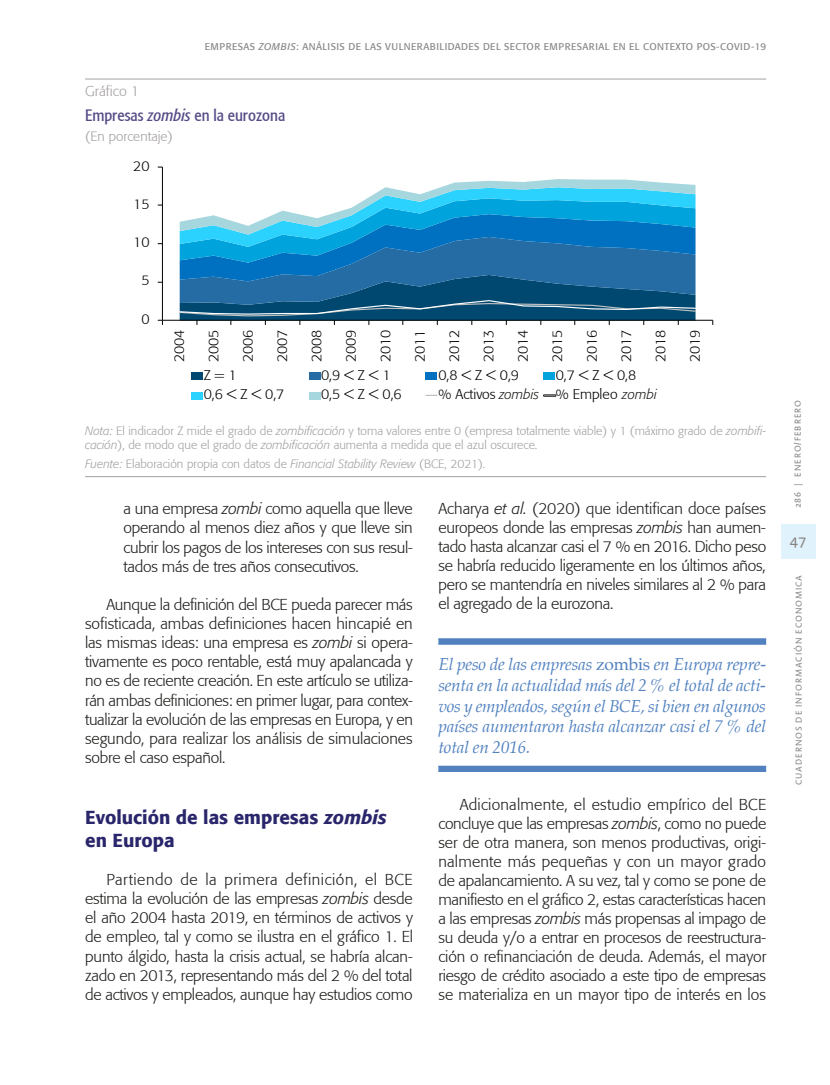
<style>
.page{position:relative;width:830px;height:1085px;background:#fff}
.page>*{position:absolute;margin:0;border:0;box-sizing:border-box;transform-origin:0 0}
.t1{font:500 18.75px/22.8px "Formata";color:#2a266c}
.t2{font:italic 17.25px/20.7px "Palatino";letter-spacing:-.015em;color:#5181bf;text-align:justify}
.t3{font:condensed 16.5px "Formata";color:#564b87}
.t4{font:300 15.75px/19.2px "Formata";letter-spacing:-.015em;color:#1d1d1b;text-align:justify}
.t5{font:15px "Linotype Aroma";color:#878483}
.t6{font:300 14.25px "Formata";color:#a4a09f}
.t7{font:300 13.95px "Formata";color:#000}
.t8{font:300 13.5px "Formata";color:#a4a09f}
.t9{font:italic 300 13.5px "Formata";color:#1d1d1b}
.t10{font:300 12px/14.4px "Formata";color:#a4a09f}
.t11{font:9.75px "Formata";letter-spacing:.04em;color:#878787}
.t12{font:9px "Linotype Aroma";letter-spacing:.1em;color:#878787}
.s1{font-style:italic}
.s2{font-style:italic;font-size:13.5px;color:#1d1d1b}
.s3{font-style:normal}
</style>
<div class="page">
<div style="left:780px;top:524px;width:34px;height:34px;background:#e0f2fb"></div>
<div style="left:438px;top:638px;width:327px;height:6px;background:#5181bf"></div>
<div style="left:438px;top:765px;width:327px;height:6px;background:#5181bf"></div>
<hr style="left:85px;top:79px;width:680px;height:1px;background:#a4a09f">
<hr style="left:85px;top:476px;width:680px;height:1px;background:#a4a09f">
<hr style="left:162px;top:167px;width:1px;height:153px;background:#000">
<hr style="left:162px;top:320px;width:550px;height:1px;background:#000">
<svg style="left:158px;top:320px;width:5px;height:5px"></svg>
<svg style="left:178px;top:179px;width:518px;height:146px;background:#3e91bc"></svg>
<div style="left:191px;top:372px;width:11px;height:7px;background:#004870"></div>
<div style="left:309px;top:372px;width:11px;height:7px;background:#246ca3"></div>
<div style="left:425px;top:372px;width:12px;height:7px;background:#0070c0"></div>
<div style="left:543px;top:372px;width:11px;height:7px;background:#00a3db"></div>
<div style="left:191px;top:392px;width:11px;height:7px;background:#2bd2fd"></div>
<div style="left:309px;top:392px;width:11px;height:7px;background:#a7d7de"></div>
<svg style="left:425px;top:395px;width:12px;height:1px"></svg>
<svg style="left:543px;top:394px;width:12px;height:2px"></svg>
<p class="t11" style="left:205px;top:40px;width:28px">EMPRESAS</p>
<p class="t11" style="left:258px;top:40px;width:74px"><span class="s1">ZOMBIS</span>: ANÁLISIS</p>
<p class="t11" style="left:348px;top:40px;width:62px">DE LAS VULNERABI</p>
<p class="t11" style="left:439px;top:40px;width:12px">LIDADES</p>
<p class="t11" style="left:483px;top:40px;width:29px">DE L SECTOR</p>
<p class="t11" style="left:543px;top:40px;width:28px">EMPRESARIA</p>
<p class="t11" style="left:604px;top:40px;width:46px">L EN EL CONTE</p>
<p class="t11" style="left:675px;top:40px;width:52px">XTO POS-COVID</p>
<p class="t11" style="left:750px;top:40px;width:16px">-19</p>
<p class="t6" style="left:85px;top:83px;width:56px">Gráfico 1</p>
<p class="t3" style="left:85px;top:105px;width:201px">Empresas <span class="s1">zombis</span> en la eurozona</p>
<p class="t8" style="left:85px;top:128px;width:89px">(En porcentaje)</p>
<p class="t7" style="left:133px;top:158px;width:18px">20</p>
<p class="t7" style="left:133px;top:196px;width:18px">15</p>
<p class="t7" style="left:133px;top:234px;width:18px">10</p>
<p class="t7" style="left:141px;top:272px;width:10px">5</p>
<p class="t7" style="left:141px;top:311px;width:10px">0</p>
<p class="t7" style="left:171px;top:362px;width:34px;rotate:-90deg">2004</p>
<p class="t7" style="left:205px;top:362px;width:34px;rotate:-90deg">2005</p>
<p class="t7" style="left:239px;top:362px;width:34px;rotate:-90deg">2006</p>
<p class="t7" style="left:274px;top:362px;width:34px;rotate:-90deg">2007</p>
<p class="t7" style="left:308px;top:362px;width:34px;rotate:-90deg">2008</p>
<p class="t7" style="left:343px;top:362px;width:34px;rotate:-90deg">2009</p>
<p class="t7" style="left:377px;top:362px;width:34px;rotate:-90deg">2010</p>
<p class="t7" style="left:411px;top:362px;width:34px;rotate:-90deg">2011</p>
<p class="t7" style="left:446px;top:362px;width:34px;rotate:-90deg">2012</p>
<p class="t7" style="left:480px;top:362px;width:34px;rotate:-90deg">2013</p>
<p class="t7" style="left:514px;top:362px;width:34px;rotate:-90deg">2014</p>
<p class="t7" style="left:549px;top:362px;width:34px;rotate:-90deg">2015</p>
<p class="t7" style="left:583px;top:362px;width:34px;rotate:-90deg">2016</p>
<p class="t7" style="left:617px;top:362px;width:34px;rotate:-90deg">2017</p>
<p class="t7" style="left:652px;top:362px;width:34px;rotate:-90deg">2018</p>
<p class="t7" style="left:686px;top:362px;width:34px;rotate:-90deg">2019</p>
<p class="t7" style="left:204px;top:366px;width:34px">Z = 1</p>
<p class="t7" style="left:321px;top:366px;width:71px">0,9 &lt; Z &lt; 1</p>
<p class="t7" style="left:438px;top:366px;width:82px">0,8 &lt; Z &lt; 0,9</p>
<p class="t7" style="left:555px;top:366px;width:82px">0,7 &lt; Z &lt; 0,8</p>
<p class="t7" style="left:204px;top:386px;width:82px">0,6 &lt; Z &lt; 0,7</p>
<p class="t7" style="left:321px;top:386px;width:82px">0,5 &lt; Z &lt; 0,6</p>
<p class="t7" style="left:438px;top:386px;width:105px">% Activos zombis</p>
<p class="t7" style="left:499px;top:386px;width:160px"><span class="s2">zombis</span> % Empleo zombi</p>
<p class="t9" style="left:622px;top:386px;width:36px">zombi</p>
<p class="t10" style="left:85px;top:423px;width:682px"><span class="s1">Nota:</span> El indicador Z mide el grado de <span class="s1">zombificación</span> y toma valores entre 0 (empresa totalmente viable) y 1 (máximo grado de <span class="s1">zombifi&shy;cación</span>), de modo que el grado de <span class="s1">zombificación</span> aumenta a medida que el azul oscurece.</p>
<p class="t10" style="left:85px;top:456px;width:401px"><span class="s1">Fuente:</span> Elaboración propia con datos de <span class="s1">Financial Stability Review</span> (BCE, 2021).</p>
<p class="t4" style="left:123px;top:499px;width:291px">a una empresa <span class="s1">zombi</span> como aquella que lleve operando al menos diez años y que lleve sin cubrir los pagos de los intereses con sus resul&shy;tados más de tres años consecutivos.</p>
<p class="t4" style="left:85px;top:594px;width:329px;text-indent:21px">Aunque la definición del BCE pueda parecer más sofisticada, ambas definiciones hacen hincapié en las mismas ideas: una empresa es <span class="s1">zombi</span> si opera&shy;tivamente es poco rentable, está muy apalancada y no es de reciente creación. En este artículo se utiliza&shy;rán ambas definiciones: en primer lugar, para contex&shy;tualizar la evolución de las empresas en Europa, y en segundo, para realizar los análisis de simulaciones sobre el caso español.</p>
<p class="t1" style="left:85px;top:805px;width:303px">Evolución de las empresas <span class="s1">zombis </span>en Europa</p>
<p class="t4" style="left:85px;top:869px;width:329px;text-indent:21px">Partiendo de la primera definición, el BCE estima la evolución de las empresas <span class="s1">zombis</span> desde el año 2004 hasta 2019, en términos de activos y de empleo, tal y como se ilustra en el gráfico 1. El punto álgido, hasta la crisis actual, se habría alcan&shy;zado en 2013, representando más del 2 % del total de activos y empleados, aunque hay estudios como</p>
<p class="t4" style="left:438px;top:499px;width:329px">Acharya <span class="s1">et al.</span> (2020) que identifican doce países europeos donde las empresas <span class="s1">zombis</span> han aumen&shy;tado hasta alcanzar casi el 7 % en 2016. Dicho peso se habría reducido ligeramente en los últimos años, pero se mantendría en niveles similares al 2 % para el agregado de la eurozona.</p>
<p class="t2" style="left:438px;top:653px;width:329px">El peso de las empresas <span class="s3">zombis</span> en Europa repre&shy;senta en la actualidad más del 2 % el total de acti&shy;vos y empleados, según el BCE, si bien en algunos países aumentaron hasta alcanzar casi el 7 % del total en 2016.</p>
<p class="t4" style="left:438px;top:795px;width:329px;text-indent:21px">Adicionalmente, el estudio empírico del BCE concluye que las empresas <span class="s1">zombis</span>, como no puede ser de otra manera, son menos productivas, origi&shy;nalmente más pequeñas y con un mayor grado de apalancamiento. A su vez, tal y como se pone de manifiesto en el gráfico 2, estas características hacen a las empresas <span class="s1">zombis</span> más propensas al impago de su deuda y/o a entrar en procesos de reestructura&shy;ción o refinanciación de deuda. Además, el mayor riesgo de crédito asociado a este tipo de empresas se materializa en un mayor tipo de interés en los</p>
<p class="t12" style="left:791px;top:508px;width:110px;rotate:-90deg">286 | ENERO/FEBRERO</p>
<p class="t5" style="left:789px;top:530px;width:18px">47</p>
<p class="t12" style="left:792px;top:785px;width:212px;rotate:-90deg">CUADERNOS DE INFORMACIÓN ECONOMICA</p>
</div>
